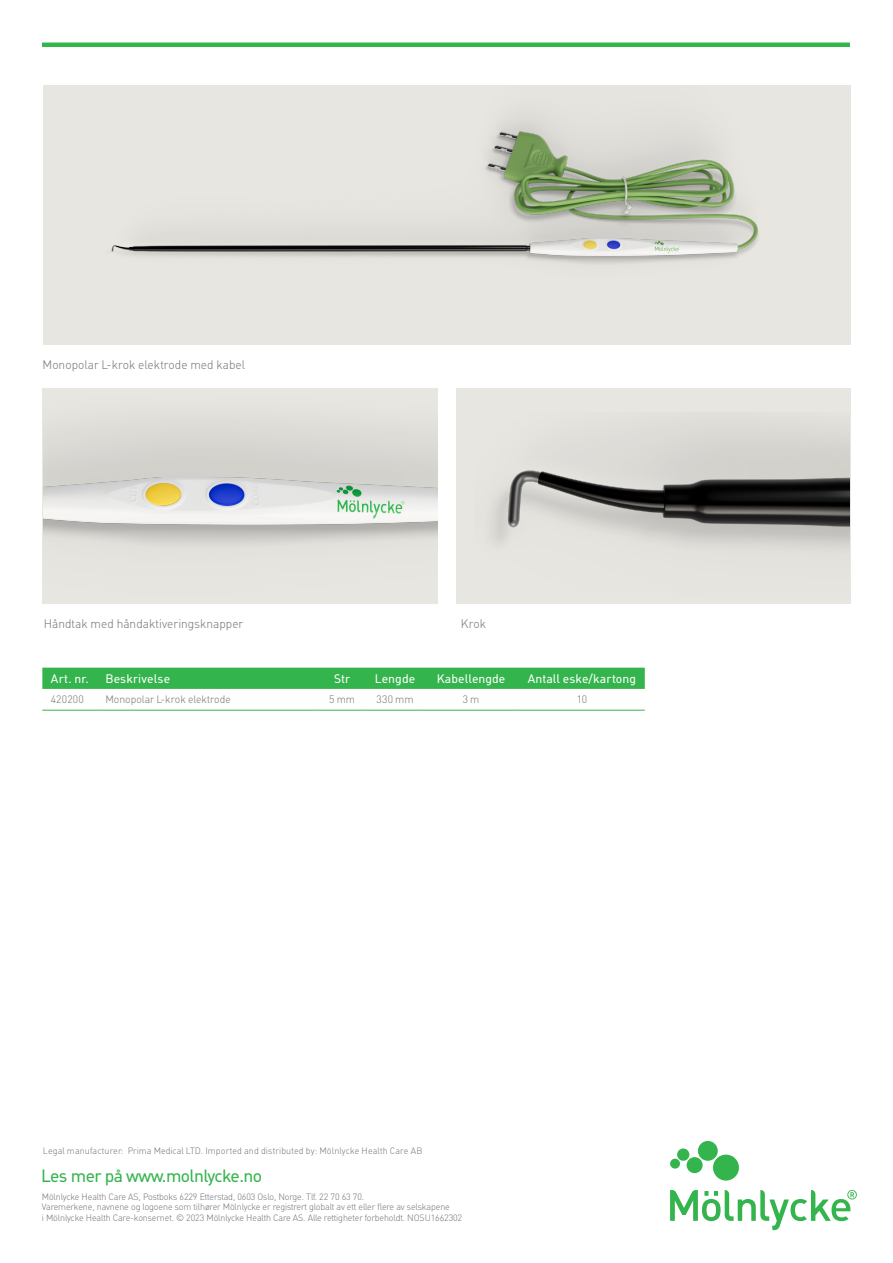
<style>
.page{position:relative;width:893px;height:1263px;background:#fff}
.page>*{position:absolute;margin:0;border:0;box-sizing:border-box;transform-origin:0 0}
.t1{font:17.25px "Molnlycke Din";letter-spacing:-.035em;color:#34b44d}
.Captions{font:300 12px "Molnlycke Din";letter-spacing:.005em;color:#808083}
.Table_Headings{font:12px "Molnlycke Din";letter-spacing:.005em;color:#fff}
.Table_text{font:300 10.5px "Molnlycke Din";letter-spacing:.005em;color:#808083}
.legal{font:300 9px/10.5px "Molnlycke Din";letter-spacing:-.01em;color:#808083}
.legal-2{font:300 9px "Molnlycke Din";letter-spacing:.015em;color:#808083}
</style>
<div class="page">
<svg style="left:670px;top:1141px;width:187px;height:89px"></svg>
<hr style="left:42px;top:43px;width:808px;height:4px;background:#34b44d">
<div style="left:456px;top:388px;width:394px;height:216px;background:#e8e6e1"></div>
<div style="left:43px;top:388px;width:395px;height:216px;background:#e8e6e1"></div>
<img style="left:44px;top:425px;width:394px;height:121px">
<div style="left:43px;top:85px;width:807px;height:259px;background:#e8e6e1"></div>
<img style="left:111px;top:117px;width:648px;height:147px">
<div style="left:42px;top:668px;width:603px;height:21px;background:#34b44d"></div>
<hr style="left:42px;top:710px;width:55px;height:1px;background:#34b44d">
<hr style="left:97px;top:710px;width:220px;height:1px;background:#34b44d">
<hr style="left:317px;top:710px;width:45px;height:1px;background:#34b44d">
<hr style="left:362px;top:710px;width:61px;height:1px;background:#34b44d">
<hr style="left:423px;top:710px;width:91px;height:1px;background:#34b44d">
<hr style="left:514px;top:710px;width:131px;height:1px;background:#34b44d">
<img style="left:491px;top:425px;width:359px;height:125px">
<p class="Captions" style="left:43px;top:358px;width:204px">Monopolar L-krok elektrode med kabel</p>
<p class="Captions" style="left:44px;top:617px;width:201px">Håndtak med håndaktiveringsknapper</p>
<p class="Captions" style="left:461px;top:617px;width:27px">Krok</p>
<p class="Table_Headings" style="left:51px;top:671px;width:40px">Art. nr.</p>
<p class="Table_Headings" style="left:105px;top:671px;width:66px">Beskrivelse</p>
<p class="Table_Headings" style="left:334px;top:671px;width:18px">Str</p>
<p class="Table_Headings" style="left:375px;top:671px;width:42px">Lengde</p>
<p class="Table_Headings" style="left:437px;top:671px;width:70px">Kabellengde</p>
<p class="Table_Headings" style="left:528px;top:671px;width:110px">Antall eske/kartong</p>
<p class="Table_text" style="left:51px;top:694px;width:34px">420200</p>
<p class="Table_text" style="left:105px;top:694px;width:127px">Monopolar L-krok elektrode</p>
<p class="Table_text" style="left:329px;top:694px;width:27px">5 mm</p>
<p class="Table_text" style="left:376px;top:694px;width:39px">330 mm</p>
<p class="Table_text" style="left:463px;top:694px;width:18px">3 m</p>
<p class="Table_text" style="left:577px;top:694px;width:12px">10</p>
<p class="legal-2" style="left:43px;top:1146px;width:381px">Legal manufacturer: Prima Medical LTD. Imported and distributed by: Mölnlycke Health Care AB</p>
<h1 class="t1" style="left:41px;top:1165px;width:223px">Les mer på www.molnlycke.no</h1>
<p class="legal" style="left:42px;top:1191px;width:422px">Mölnlycke Health Care AS, Postboks 6229 Etterstad, 0603 Oslo, Norge. Tlf. 22 70 63 70.<br>Varemerkene, navnene og logoene som tilhører Mölnlycke er registrert globalt av ett eller flere av selskapene<br>i Mölnlycke Health Care-konsernet. © 2023 Mölnlycke Health Care AS. Alle rettigheter forbeholdt. NOSU1662302</p>
</div>
